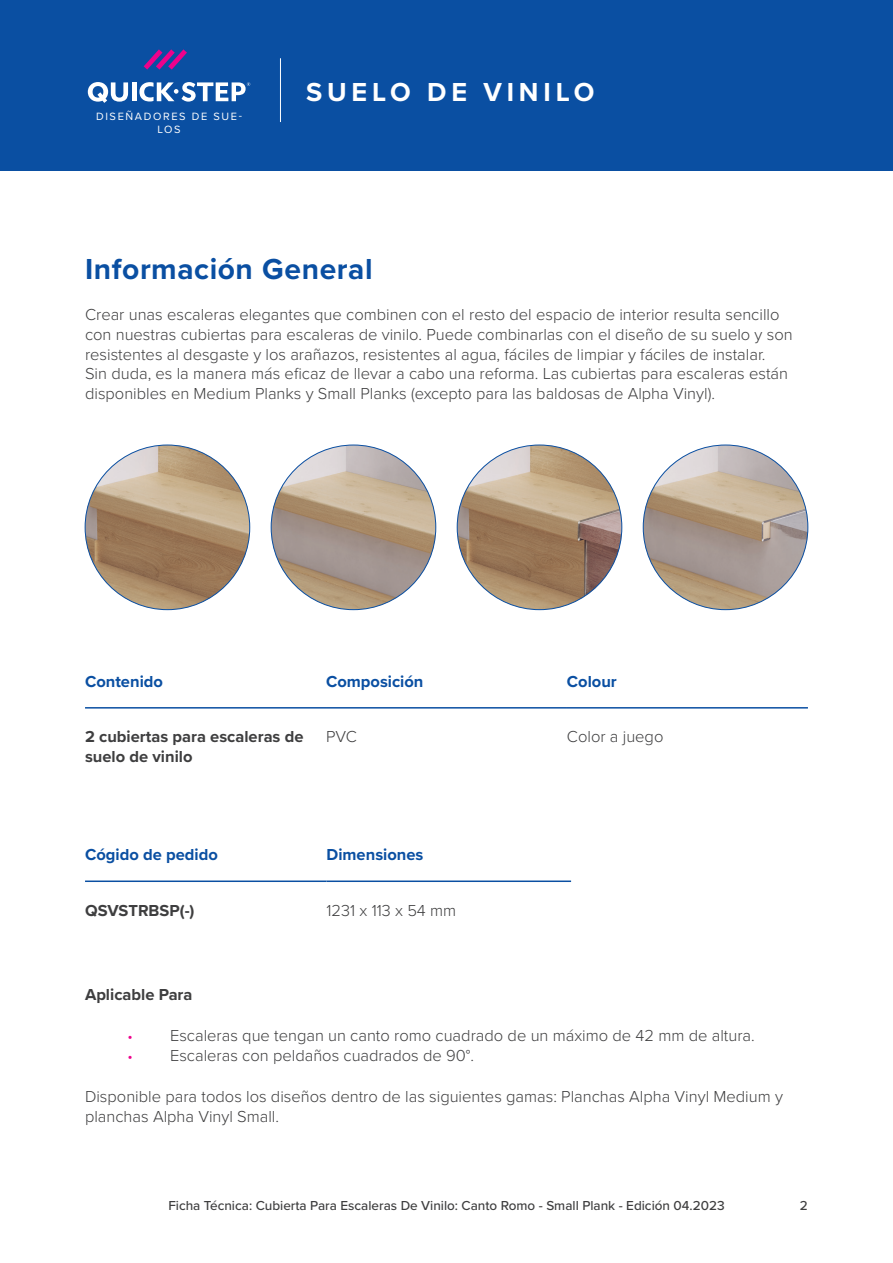
<style>
.page{position:relative;width:893px;height:1263px;background:#fff}
.page>*{position:absolute;margin:0;border:0;box-sizing:border-box;transform-origin:0 0}
.t1{font:700 30px "Proxima Nova";letter-spacing:.02em;color:#0a4fa2}
.Range{font:700 27px "Proxima Nova";letter-spacing:.175em;color:#fff}
.BodyText{font:300 16.5px/19.8px "Proxima Nova";color:#3e3e3f}
.Row-Header{font:700 16.5px "Proxima Nova";color:#0a4fa2}
.Column-First{font:700 16.5px/19.8px "Proxima Nova";color:#3e3e3f}
.ApplicableFor{font:700 16.5px "Proxima Nova";color:#3e3e3f}
.t2{font:500 13.5px "Proxima Nova";color:#3e3e3f}
.FloorDesigners{font:10.95px/13.2px "Proxima Nova";letter-spacing:.15em;color:#fff;text-align:center}
.s1{font-size:15px;color:#ed028c}
</style>
<div class="page">
<div style="left:0;top:0;width:893px;height:170px;background:#0a4fa2"></div>
<hr style="left:280px;top:58px;width:1px;height:64px;background:#fff">
<svg style="left:144px;top:49px;width:43px;height:21px"></svg>
<svg style="left:88px;top:82px;width:40px;height:21px"></svg>
<hr style="left:132px;top:82px;width:4px;height:19px;background:#fff">
<svg style="left:139px;top:82px;width:111px;height:20px"></svg>
<img style="left:85px;top:445px;width:165px;height:165px;border-radius:82px">
<img style="left:271px;top:445px;width:165px;height:165px;border-radius:82px">
<img style="left:457px;top:445px;width:165px;height:165px;border-radius:82px">
<img style="left:643px;top:445px;width:165px;height:165px;border-radius:82px">
<hr style="left:326px;top:707px;width:241px;height:1px;background:#0a4fa2">
<hr style="left:567px;top:707px;width:241px;height:1px;background:#0a4fa2">
<hr style="left:85px;top:707px;width:241px;height:1px;background:#0a4fa2">
<hr style="left:327px;top:880px;width:244px;height:2px;background:#0a4fa2">
<hr style="left:85px;top:880px;width:242px;height:2px;background:#0a4fa2">
<p class="FloorDesigners" style="left:96px;top:110px;width:147px">DISEÑADORES DE SUE-<br>LOS</p>
<p class="Range" style="left:306px;top:72px;width:290px">SUELO DE VINILO</p>
<p class="t1" style="left:85px;top:246px;width:289px">Información General</p>
<p class="BodyText" style="left:85px;top:304px;width:709px">Crear unas escaleras elegantes que combinen con el resto del espacio de interior resulta sencillo con nuestras cubiertas para escaleras de vinilo. Puede combinarlas con el diseño de su suelo y son resistentes al desgaste y los arañazos, resistentes al agua, fáciles de limpiar y fáciles de instalar.<br>Sin duda, es la manera más eficaz de llevar a cabo una reforma. Las cubiertas para escaleras están disponibles en Medium Planks y Small Planks (excepto para las baldosas de Alpha Vinyl).</p>
<p class="Row-Header" style="left:85px;top:669px;width:79px">Contenido</p>
<p class="Row-Header" style="left:326px;top:669px;width:99px">Composición</p>
<p class="Row-Header" style="left:567px;top:669px;width:51px">Colour</p>
<p class="Column-First" style="left:85px;top:726px;width:220px">2 cubiertas para escaleras de suelo de vinilo</p>
<p class="BodyText" style="left:326px;top:726px;width:32px">PVC</p>
<p class="BodyText" style="left:567px;top:726px;width:98px">Color a juego</p>
<p class="Row-Header" style="left:85px;top:842px;width:134px">Cógido de pedido</p>
<p class="Row-Header" style="left:327px;top:842px;width:98px">Dimensiones</p>
<p class="Column-First" style="left:85px;top:900px;width:111px">QSVSTRBSP(-)</p>
<p class="BodyText" style="left:327px;top:900px;width:131px">1231 x 113 x 54 mm</p>
<p class="ApplicableFor" style="left:85px;top:982px;width:109px">Aplicable Para</p>
<p class="BodyText" style="left:128px;top:1025px;width:629px"><span class="s1">•</span> Escaleras que tengan un canto romo cuadrado de un máximo de 42 mm de altura.</p>
<p class="BodyText" style="left:128px;top:1044px;width:348px"><span class="s1">•</span> Escaleras con peldaños cuadrados de 90°.</p>
<p class="BodyText" style="left:85px;top:1085px;width:699px">Disponible para todos los diseños dentro de las siguientes gamas: Planchas Alpha Vinyl Medium y planchas Alpha Vinyl Small.</p>
<p class="t2" style="left:168px;top:1195px;width:558px">Ficha Técnica: Cubierta Para Escaleras De Vinilo: Canto Romo - Small Plank - Edición 04.2023</p>
<p class="t2" style="left:800px;top:1195px;width:9px">2</p>
</div>
